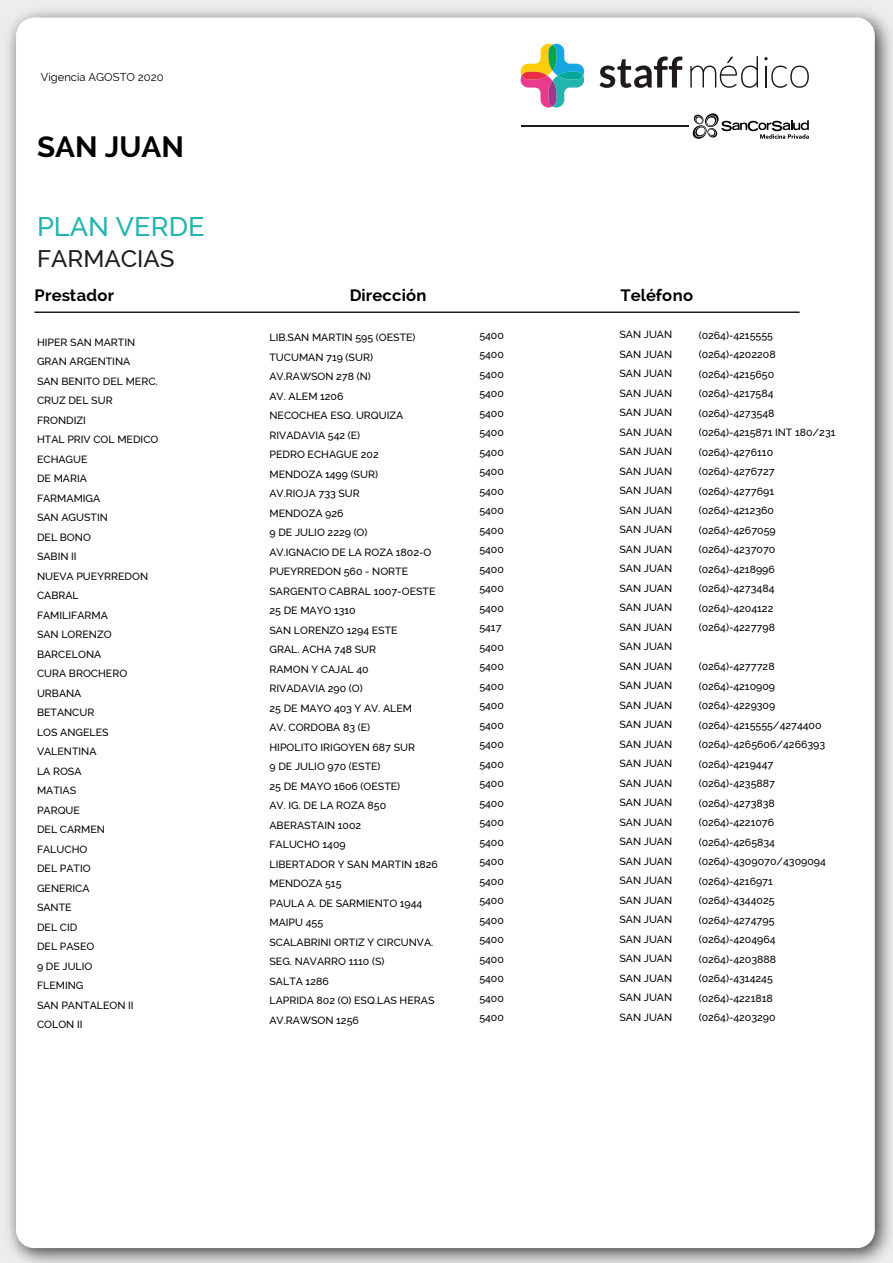
<style>
.page{position:relative;width:893px;height:1263px;background:#fff}
.page>*{position:absolute;margin:0;border:0;box-sizing:border-box;transform-origin:0 0}
.t1{font:700 29.4px "Raleway";color:#000}
.t2{font:500 27px "Raleway";color:#23b4b0}
.t3{font:500 24px "Raleway";color:#1d1d1b}
.t4{font:700 16.5px "Raleway";letter-spacing:.005em;color:#000}
.t5{font:11.25px "Raleway";color:#000}
.t6{font:500 10.5px/19.5px "Raleway";color:#000}
</style>
<div class="page">
<img style="left:0;top:0;width:893px;height:1263px">
<div style="left:16px;top:18px;width:859px;height:1230px;background:#fff;border-radius:18px"></div>
<svg style="left:599px;top:57px;width:83px;height:31px"></svg>
<svg style="left:690px;top:56px;width:68px;height:32px"></svg>
<hr style="left:765px;top:66px;width:2px;height:22px;background:#171a17">
<svg style="left:771px;top:66px;width:38px;height:22px"></svg>
<svg style="left:764px;top:57px;width:4px;height:3px"></svg>
<svg style="left:521px;top:44px;width:63px;height:63px"></svg>
<hr style="left:521px;top:125px;width:167px;height:2px;background:#1f191b">
<svg style="left:692px;top:113px;width:117px;height:26px"></svg>
<hr style="left:34px;top:311px;width:766px;height:2px;background:#1d1d1b">
<p class="t5" style="left:41px;top:71px;width:125px">Vigencia AGOSTO 2020</p>
<h1 class="t1" style="left:37px;top:129px;width:148px">SAN JUAN</h1>
<h2 class="t2" style="left:37px;top:211px;width:169px">PLAN VERDE</h2>
<h3 class="t3" style="left:37px;top:244px;width:139px">FARMACIAS</h3>
<h3 class="t4" style="left:34px;top:285px;width:81px">Prestador</h3>
<h3 class="t4" style="left:350px;top:285px;width:78px">Dirección</h3>
<h3 class="t4" style="left:620px;top:285px;width:74px">Teléfono</h3>
<p class="t6" style="left:37px;top:332px;width:123px">HIPER SAN MARTIN<br>GRAN ARGENTINA<br>SAN BENITO DEL MERC.<br>CRUZ DEL SUR<br>FRONDIZI<br>HTAL PRIV COL MEDICO<br>ECHAGUE<br>DE MARIA<br>FARMAMIGA<br>SAN AGUSTIN<br>DEL BONO<br>SABIN II<br>NUEVA PUEYRREDON<br>CABRAL<br>FAMILIFARMA<br>SAN LORENZO<br>BARCELONA<br>CURA BROCHERO<br>URBANA<br>BETANCUR<br>LOS ANGELES<br>VALENTINA<br>LA ROSA<br>MATIAS<br>PARQUE<br>DEL CARMEN<br>FALUCHO<br>DEL PATIO<br>GENERICA<br>SANTE<br>DEL CID<br>DEL PASEO<br>9 DE JULIO<br>FLEMING<br>SAN PANTALEON II<br>COLON II</p>
<p class="t6" style="left:269px;top:328px;width:170px">LIB.SAN MARTIN 595 (OESTE)<br>TUCUMAN 719 (SUR)<br>AV.RAWSON 278 (N)<br>AV. ALEM 1206<br>NECOCHEA ESQ. URQUIZA<br>RIVADAVIA 542 (E)<br>PEDRO ECHAGUE 202<br>MENDOZA 1499 (SUR)<br>AV.RIOJA 733 SUR<br>MENDOZA 926<br>9 DE JULIO 2229 (O)<br>AV.IGNACIO DE LA ROZA 1802-O<br>PUEYRREDON 560 - NORTE<br>SARGENTO CABRAL 1007-OESTE<br>25 DE MAYO 1310<br>SAN LORENZO 1294 ESTE<br>GRAL. ACHA 748 SUR<br>RAMON Y CAJAL 40<br>RIVADAVIA 290 (O)<br>25 DE MAYO 403 Y AV. ALEM<br>AV. CORDOBA 83 (E)<br>HIPOLITO IRIGOYEN 687 SUR<br>9 DE JULIO 970 (ESTE)<br>25 DE MAYO 1606 (OESTE)<br>AV. IG. DE LA ROZA 850<br>ABERASTAIN 1002<br>FALUCHO 1409<br>LIBERTADOR Y SAN MARTIN 1826<br>MENDOZA 515<br>PAULA A. DE SARMIENTO 1944<br>MAIPU 455<br>SCALABRINI ORTIZ Y CIRCUNVA.<br>SEG. NAVARRO 1110 (S)<br>SALTA 1286<br>LAPRIDA 802 (O) ESQ.LAS HERAS<br>AV.RAWSON 1256</p>
<p class="t6" style="left:479px;top:325px;width:26px">5400<br>5400<br>5400<br>5400<br>5400<br>5400<br>5400<br>5400<br>5400<br>5400<br>5400<br>5400<br>5400<br>5400<br>5400<br>5417<br>5400<br>5400<br>5400<br>5400<br>5400<br>5400<br>5400<br>5400<br>5400<br>5400<br>5400<br>5400<br>5400<br>5400<br>5400<br>5400<br>5400<br>5400<br>5400<br>5400</p>
<p class="t6" style="left:619px;top:325px;width:54px;text-align:justify">SAN JUAN SAN JUAN SAN JUAN SAN JUAN SAN JUAN SAN JUAN SAN JUAN SAN JUAN SAN JUAN SAN JUAN SAN JUAN SAN JUAN SAN JUAN SAN JUAN SAN JUAN SAN JUAN SAN JUAN SAN JUAN SAN JUAN SAN JUAN SAN JUAN SAN JUAN SAN JUAN SAN JUAN SAN JUAN SAN JUAN SAN JUAN SAN JUAN SAN JUAN SAN JUAN SAN JUAN SAN JUAN SAN JUAN SAN JUAN SAN JUAN SAN JUAN</p>
<p class="t6" style="left:699px;top:325px;width:138px">(0264)-4215555 (0264)-4202208 (0264)-4215650 (0264)-4217584 (0264)-4273548 (0264)-4215871 INT 180/231 (0264)-4276110 (0264)-4276727 (0264)-4277691 (0264)-4212360 (0264)-4267059 (0264)-4237070 (0264)-4218996 (0264)-4273484 (0264)-4204122 (0264)-4227798</p>
<p class="t6" style="left:699px;top:657px;width:129px">(0264)-4277728 (0264)-4210909 (0264)-4229309 (0264)-4215555/4274400 (0264)-4265606/4266393 (0264)-4219447 (0264)-4235887 (0264)-4273838 (0264)-4221076 (0264)-4265834 (0264)-4309070/4309094 (0264)-4216971 (0264)-4344025 (0264)-4274795 (0264)-4204964 (0264)-4203888 (0264)-4314245 (0264)-4221818 (0264)-4203290</p>
</div>
